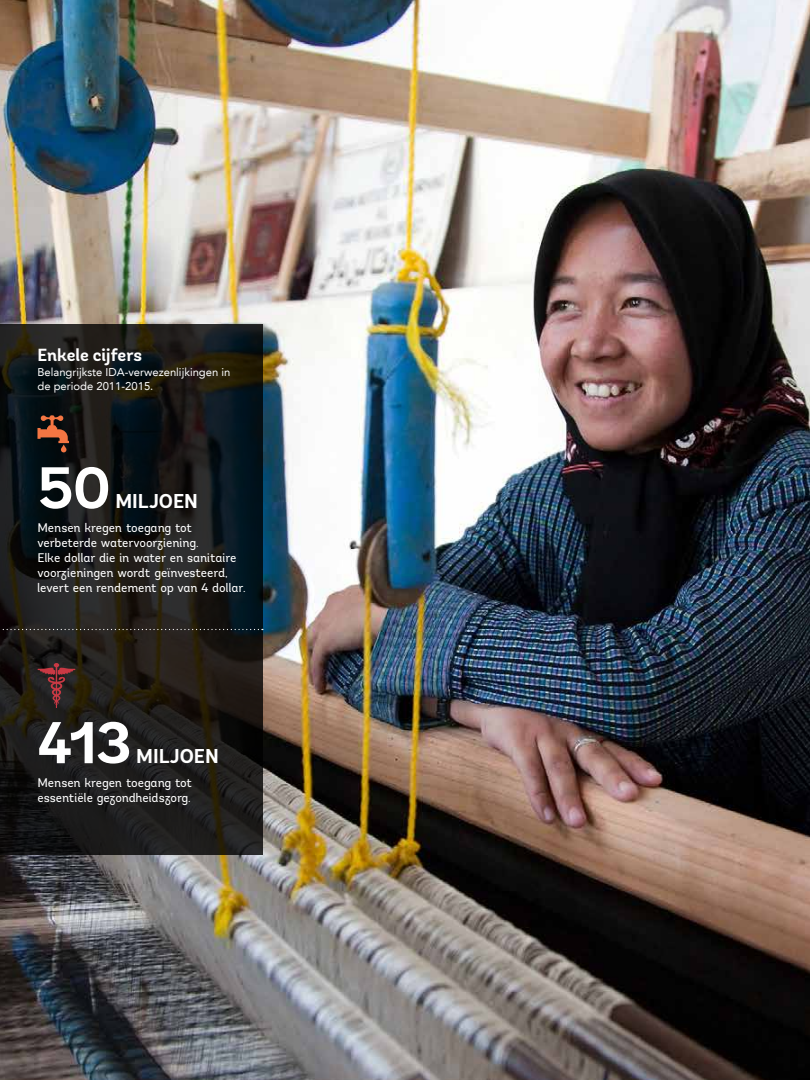
<style>
.page{position:relative;width:810px;height:1080px;background:#fff}
.page>*{position:absolute;margin:0;border:0;box-sizing:border-box;transform-origin:0 0}
.t1{font:700 58.75px "Andes";color:#fff}
.t2{font:700 20px "Andes";color:#fff}
.t3{font:700 17.5px "Andes";color:#fff}
.t4{font:12.5px/15px "Andes";letter-spacing:-.01em;color:#fff}
.t5{font:11.25px/13.5px "Avenir LT";color:#fff}
</style>
<div class="page">
<img style="left:0;top:0;width:810px;height:1080px">
<svg style="left:0;top:324px;width:263px;height:531px;background:#191a19"></svg>
<svg style="left:37px;top:663px;width:39px;height:45px;background:#462728"></svg>
<svg style="left:0;top:629px;width:263px;height:1px"></svg>
<svg style="left:37px;top:415px;width:32px;height:37px"></svg>
<h3 class="t3" style="left:37px;top:344px;width:106px">ENKELE CIJFERS</h3>
<p class="t5" style="left:37px;top:366px;width:194px">Belangrijkste IDA-verwezenlijkingen in de periode 2011-2015.</p>
<h1 class="t1" style="left:37px;top:452px;width:75px">50</h1>
<h2 class="t2" style="left:115px;top:489px;width:57px">MILJOEN</h2>
<p class="t4" style="left:37px;top:520px;width:210px">mensen kregen toegang tot verbeterde watervoorziening.<br>Elke dollar die in water en sanitaire voorzieningen wordt geïnvesteerd, levert een rendement op van 4 dollar.</p>
<h1 class="t1" style="left:37px;top:706px;width:96px">413</h1>
<h2 class="t2" style="left:136px;top:744px;width:57px">MILJOEN</h2>
<p class="t4" style="left:37px;top:775px;width:156px">mensen kregen toegang tot essentiële gezondheidszorg.</p>
</div>
